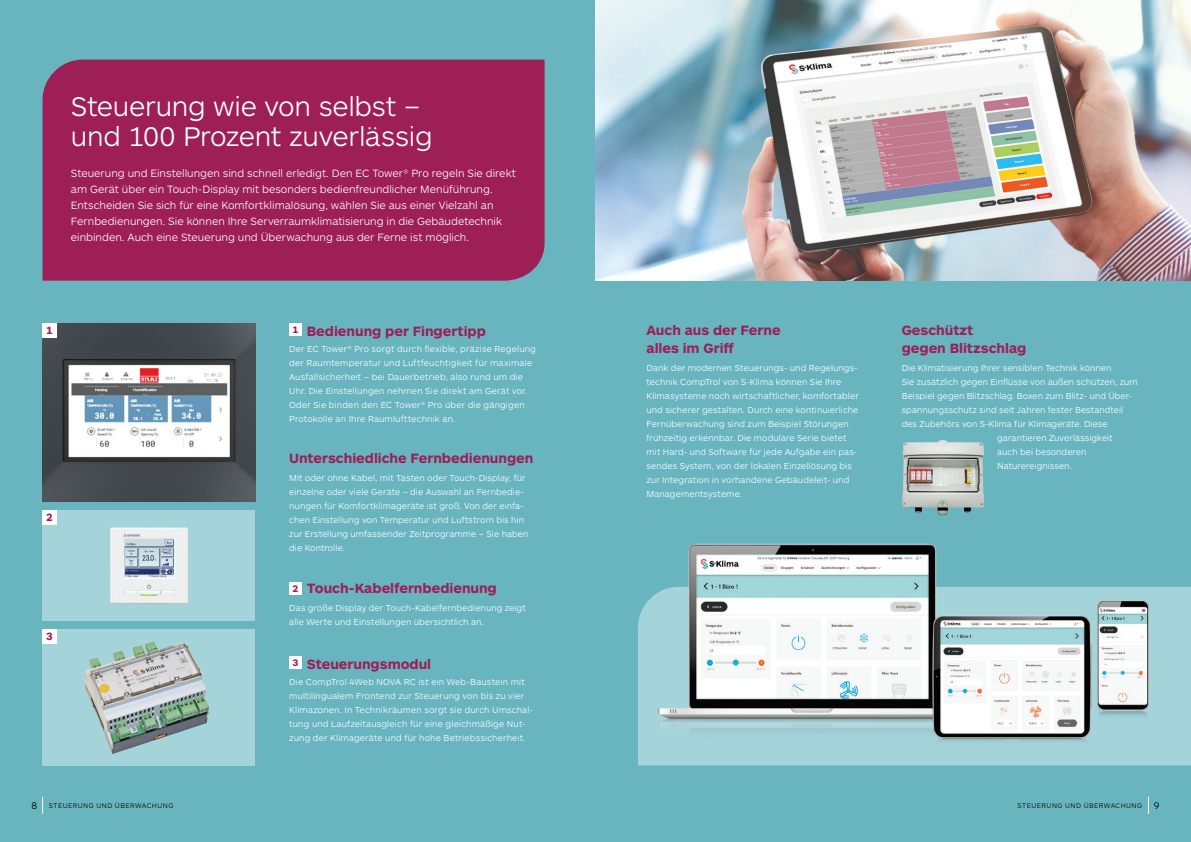
<style>
.page{position:relative;width:1191px;height:842px;background:#68b5c0}
.page>*{position:absolute;margin:0;border:0;box-sizing:border-box;transform-origin:0 0}
.t1{font:300 28px/30px "ARS Maquette Pro";letter-spacing:-.01em;color:#fff}
.t2{font:700 14px/18px "ARS Maquette Pro";color:#9d1f55}
.t3{font:300 11px/16px "ARS Maquette Pro";color:#fff}
.t4{font:700 11px "ARS Maquette Pro";color:#9d1f55}
.t5{font:300 9px/14px "ARS Maquette Pro";letter-spacing:.01em;color:#fff}
.t6{font:300 7px "ARS Maquette Pro";letter-spacing:.065em;color:#040503}
.s1{font-size:9.9px}
.s2{font-size:10px}
</style>
<div class="page">
<svg style="left:1148px;top:797px;width:1px;height:17px"></svg>
<svg style="left:42px;top:797px;width:1px;height:17px"></svg>
<div style="left:43px;top:60px;width:501px;height:221px;background:#9d1f55"></div>
<div style="left:43px;top:510px;width:212px;height:111px;background:#a5d3da"></div>
<img style="left:111px;top:527px;width:76px;height:77px">
<div style="left:43px;top:510px;width:14px;height:14px;background:#fff"></div>
<div style="left:638px;top:587px;width:553px;height:178px;background:#a5d3da"></div>
<div style="left:289px;top:323px;width:13px;height:13px;background:#fff"></div>
<div style="left:289px;top:582px;width:13px;height:13px;background:#fff"></div>
<div style="left:289px;top:656px;width:13px;height:13px;background:#fff"></div>
<img style="left:43px;top:323px;width:212px;height:179px">
<div style="left:43px;top:629px;width:212px;height:136px;background:#a5d3da"></div>
<img style="left:84px;top:641px;width:124px;height:113px">
<img style="left:646px;top:543px;width:541px;height:207px">
<div style="left:43px;top:323px;width:14px;height:14px;background:#fff"></div>
<div style="left:43px;top:629px;width:14px;height:14px;background:#fff"></div>
<img style="left:595px;top:0;width:596px;height:281px">
<img style="left:902px;top:440px;width:81px;height:76px">
<h1 class="t1" style="left:71px;top:90px;width:363px">Steuerung wie von selbst – und 100 Prozent zuverlässig</h1>
<p class="t3" style="left:71px;top:165px;width:447px">Steuerung und Einstellungen sind schnell erledigt. Den EC Tower® Pro regeln Sie direkt am Gerät über ein Touch-Display mit besonders bedienfreundlicher Menüführung.<br>Entscheiden Sie sich für eine Komfortklimalösung, wählen Sie aus einer Vielzahl an Fernbedienungen. Sie können Ihre Serverraumklimatisierung in die Gebäudetechnik einbinden. Auch eine Steuerung und Überwachung aus der Ferne ist möglich.</p>
<p class="t4" style="left:46px;top:323px;width:8px">1</p>
<p class="t4" style="left:46px;top:510px;width:8px">2</p>
<p class="t4" style="left:46px;top:629px;width:8px">3</p>
<h2 class="t2" style="left:293px;top:321px;width:195px"><sup>1</sup> Bedienung per Fingertipp</h2>
<p class="t5" style="left:289px;top:341px;width:248px">Der EC Tower® Pro sorgt durch flexible, präzise Regelung der Raumtemperatur und Luftfeuchtigkeit für maximale Ausfallsicherheit – bei Dauerbetrieb, also rund um die Uhr. Die Einstellungen nehmen Sie direkt am Gerät vor.<br>Oder Sie binden den EC Tower® Pro über die gängigen Protokolle an Ihre Raumlufttechnik an.</p>
<h2 class="t2" style="left:289px;top:448px;width:246px">Unterschiedliche Fernbedienungen</h2>
<p class="t5" style="left:289px;top:470px;width:241px">Mit oder ohne Kabel, mit Tasten oder Touch-Display, für einzelne oder viele Geräte – die Auswahl an Fernbedie&shy;nungen für Komfortklimageräte ist groß. Von der einfa&shy;chen Einstellung von Temperatur und Luftstrom bis hin zur Erstellung umfassender Zeitprogramme – Sie haben die Kontrolle.</p>
<h2 class="t2" style="left:293px;top:578px;width:206px"><span class="s1">2</span> Touch-Kabelfernbedienung</h2>
<p class="t5" style="left:289px;top:600px;width:238px">Das große Display der Touch-Kabelfernbedienung zeigt alle Werte und Einstellungen übersichtlich an.</p>
<h2 class="t2" style="left:293px;top:654px;width:140px"><sup>3</sup> Steuerungsmodul</h2>
<p class="t5" style="left:289px;top:674px;width:245px">Die CompTrol 4Web NOVA RC ist ein Web-Baustein mit multilingualem Frontend zur Steuerung von bis zu vier Klimazonen. In Technikräumen sorgt sie durch Umschal&shy;tung und Laufzeitausgleich für eine gleichmäßige Nut&shy;zung der Klimageräte und für hohe Betriebssicherheit.</p>
<h2 class="t2" style="left:646px;top:320px;width:136px">Auch aus der Ferne alles im Griff</h2>
<p class="t5" style="left:646px;top:361px;width:214px">Dank der modernen Steuerungs- und Regelungs&shy;technik CompTrol von S-Klima können Sie Ihre Klimasysteme noch wirtschaftlicher, komfortabler und sicherer gestalten. Durch eine kontinuierliche Fernüberwachung sind zum Beispiel Störungen frühzeitig erkennbar. Die modulare Serie bietet mit Hard- und Software für jede Aufgabe ein pas&shy;sendes System, von der lokalen Einzellösung bis zur Integration in vorhandene Gebäudeleit- und Managementsysteme.</p>
<h2 class="t2" style="left:901px;top:320px;width:126px">Geschützt<br>gegen Blitzschlag</h2>
<p class="t5" style="left:901px;top:361px;width:211px">Die Klimatisierung Ihrer sensiblen Technik können</p>
<p class="t5" style="left:901px;top:375px;width:237px">Sie zusätzlich gegen Einflüsse von außen schützen, zum</p>
<p class="t5" style="left:901px;top:389px;width:232px">Beispiel gegen Blitzschlag. Boxen zum Blitz- und Über-</p>
<p class="t5" style="left:901px;top:403px;width:223px">spannungsschutz sind seit Jahren fester Bestandteil</p>
<p class="t5" style="left:901px;top:417px;width:207px">des Zubehörs von S-Klima für Klimageräte. Diese</p>
<p class="t5" style="left:997px;top:431px;width:117px">garantieren Zuverlässigkeit</p>
<p class="t5" style="left:997px;top:445px;width:91px">auch bei besonderen</p>
<p class="t5" style="left:997px;top:459px;width:76px">Naturereignissen.</p>
<p class="t6" style="left:31px;top:801px;width:143px"><span class="s2">8</span> STEUERUNG UND ÜBERWACHUNG</p>
<p class="t6" style="left:1017px;top:801px;width:143px">STEUERUNG UND ÜBERWACHUNG <span class="s2">9</span></p>
</div>
